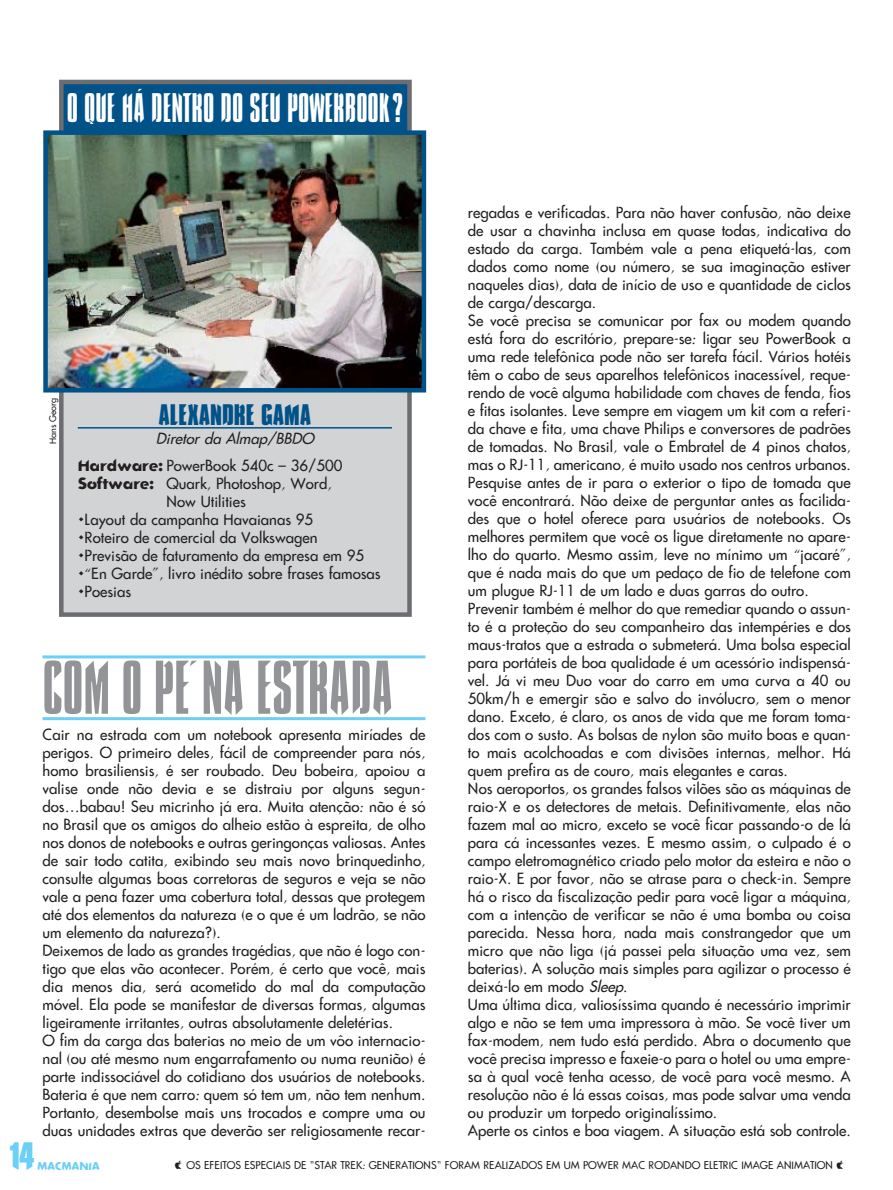
<style>
.page{position:relative;width:893px;height:1190px;background:#fff}
.page>*{position:absolute;margin:0;border:0;box-sizing:border-box;transform-origin:0 0}
.t1{font:300 69px "Compacta Vitima";color:#939497}
.t2{font:300 37.5px "Compacta Vitima";color:#fff}
.t3{font:700 36px "Compacta Vitima";color:#6ccff6}
.t4{font:700 27px "Compacta Vitima";color:#005289}
.t5{font:15px/18px "Futura Vitima";color:#231f1f}
.t6{font:10.5px "Futura Vitima";color:#231f1f}
.t7{font:700 10.5px "Futura Vitima";color:#6ccff6}
.t8{font:9px "Futura Vitima";color:#231f1f}
.s1{font-style:italic}
.s2{font-weight:700}
</style>
<div class="page">
<hr style="left:43px;top:655px;width:382px;height:3px;background:#6ccff6">
<hr style="left:43px;top:717px;width:382px;height:3px;background:#6ccff6">
<div style="left:61px;top:199px;width:348px;height:415px;background:#d1d3d5"></div>
<div style="left:59px;top:197px;width:353px;height:420px;border:4px solid #6c6d70"></div>
<div style="left:61px;top:82px;width:348px;height:98px;background:#005289"></div>
<div style="left:59px;top:80px;width:353px;height:102px;border:4px solid #6c6d70"></div>
<img style="left:48px;top:135px;width:373px;height:252px">
<div style="left:43px;top:130px;width:383px;height:262px;border:4px solid #005289"></div>
<hr style="left:78px;top:427px;width:314px;height:1px;background:#005289">
<h2 class="t2" style="left:67px;top:93px;width:338px">O QUE HÁ DENTRO DO SEU POWERBOOK?</h2>
<p class="t5" style="left:468px;top:204px;width:384px">regadas e verificadas. Para não haver confusão, não deixe de usar a chavinha inclusa em quase todas, indicativa do estado da carga. Também vale a pena etiquetá-las, com dados como nome (ou número, se sua imaginação estiver naqueles dias), data de início de uso e quantidade de ciclos de carga/descarga.<br>Se você precisa se comunicar por fax ou modem quando está fora do escritório, prepare-se: ligar seu PowerBook a uma rede telefônica pode não ser tarefa fácil. Vários hotéis têm o cabo de seus aparelhos telefônicos inacessível, reque&shy;rendo de você alguma habilidade com chaves de fenda, fios e fitas isolantes. Leve sempre em viagem um kit com a referi&shy;da chave e fita, uma chave Philips e conversores de padrões de tomadas. No Brasil, vale o Embratel de 4 pinos chatos, mas o RJ-11, americano, é muito usado nos centros urbanos.<br>Pesquise antes de ir para o exterior o tipo de tomada que você encontrará. Não deixe de perguntar antes as facilida&shy;des que o hotel oferece para usuários de notebooks. Os melhores permitem que você os ligue diretamente no apare&shy;lho do quarto. Mesmo assim, leve no mínimo um “jacaré”, que é nada mais do que um pedaço de fio de telefone com um plugue RJ-11 de um lado e duas garras do outro.<br>Prevenir também é melhor do que remediar quando o assun&shy;to é a proteção do seu companheiro das intempéries e dos maus-tratos que a estrada o submeterá. Uma bolsa especial para portáteis de boa qualidade é um acessório indispensá&shy;vel. Já vi meu Duo voar do carro em uma curva a 40 ou 50km/h e emergir são e salvo do invólucro, sem o menor dano. Exceto, é claro, os anos de vida que me foram toma&shy;dos com o susto. As bolsas de nylon são muito boas e quan&shy;to mais acolchoadas e com divisões internas, melhor. Há quem prefira as de couro, mais elegantes e caras.<br>Nos aeroportos, os grandes falsos vilões são as máquinas de raio-X e os detectores de metais. Definitivamente, elas não fazem mal ao micro, exceto se você ficar passando-o de lá para cá incessantes vezes. E mesmo assim, o culpado é o campo eletromagnético criado pelo motor da esteira e não o raio-X. E por favor, não se atrase para o check-in. Sempre há o risco da fiscalização pedir para você ligar a máquina, com a intenção de verificar se não é uma bomba ou coisa parecida. Nessa hora, nada mais constrangedor que um micro que não liga (já passei pela situação uma vez, sem baterias). A solução mais simples para agilizar o processo é deixá-lo em modo <span class="s1">Sleep</span>.<br>Uma última dica, valiosíssima quando é necessário imprimir algo e não se tem uma impressora à mão. Se você tiver um fax-modem, nem tudo está perdido. Abra o documento que você precisa impresso e faxeie-o para o hotel ou uma empre&shy;sa à qual você tenha acesso, de você para você mesmo. A resolução não é lá essas coisas, mas pode salvar uma venda ou produzir um torpedo originalíssimo.<br>Aperte os cintos e boa viagem. A situação está sob controle.</p>
<p class="t8" style="left:48px;top:444px;width:48px;rotate:-90deg">Hans Georg</p>
<h3 class="t4" style="left:158px;top:403px;width:154px">ALEXANDRE GAMA</h3>
<p class="t5" style="left:78px;top:426px;width:266px;line-height:26.5px;text-indent:78px"><span class="s1">Diretor da Almap/BBDO<br></span><span class="s2">Hardware:</span> PowerBook 540c – 36/500</p>
<p class="t5" style="left:78px;top:475px;width:255px;text-align:center"><span class="s2">Software:</span> Quark, Photoshop, Word,<br>Now Utilities</p>
<p class="t5" style="left:78px;top:511px;width:237px">•Layout da campanha Havaianas 95</p>
<p class="t5" style="left:78px;top:529px;width:241px">•Roteiro de comercial da Volkswagen</p>
<p class="t5" style="left:78px;top:547px;width:288px">•Previsão de faturamento da empresa em 95</p>
<p class="t5" style="left:78px;top:565px;width:304px">•“En Garde”, livro inédito sobre frases famosas</p>
<p class="t5" style="left:78px;top:583px;width:55px">•Poesias</p>
<h1 class="t1" style="left:43px;top:660px;width:352px">COM O PE NA ESTRADA</h1>
<p class="t5" style="left:43px;top:726px;width:384px">Cair na estrada com um notebook apresenta miríades de perigos. O primeiro deles, fácil de compreender para nós, homo brasiliensis, é ser roubado. Deu bobeira, apoiou a valise onde não devia e se distraiu por alguns segun&shy;dos…babau! Seu micrinho já era. Muita atenção: não é só no Brasil que os amigos do alheio estão à espreita, de olho nos donos de notebooks e outras geringonças valiosas. Antes de sair todo catita, exibindo seu mais novo brinquedinho, consulte algumas boas corretoras de seguros e veja se não vale a pena fazer uma cobertura total, dessas que protegem até dos elementos da natureza (e o que é um ladrão, se não um elemento da natureza?).<br>Deixemos de lado as grandes tragédias, que não é logo con&shy;tigo que elas vão acontecer. Porém, é certo que você, mais dia menos dia, será acometido do mal da computação móvel. Ela pode se manifestar de diversas formas, algumas ligeiramente irritantes, outras absolutamente deletérias.<br>O fim da carga das baterias no meio de um vôo internacio&shy;nal (ou até mesmo num engarrafamento ou numa reunião) é parte indissociável do cotidiano dos usuários de notebooks.<br>Bateria é que nem carro: quem só tem um, não tem nenhum.<br>Portanto, desembolse mais uns trocados e compre uma ou duas unidades extras que deverão ser religiosamente recar-</p>
<h1 class="t1" style="left:176px;top:658px;width:34px">´</h1>
<h3 class="t3" style="left:10px;top:1140px;width:27px">14</h3>
<p class="t7" style="left:37px;top:1161px;width:64px">MACMANIA</p>
<p class="t6" style="left:175px;top:1159px;width:671px">~ OS EFEITOS ESPECIAIS DE "STAR TREK: GENERATIONS" FORAM REALIZADOS EM UM POWER MAC RODANDO ELETRIC IMAGE ANIMATION ~</p>
</div>
